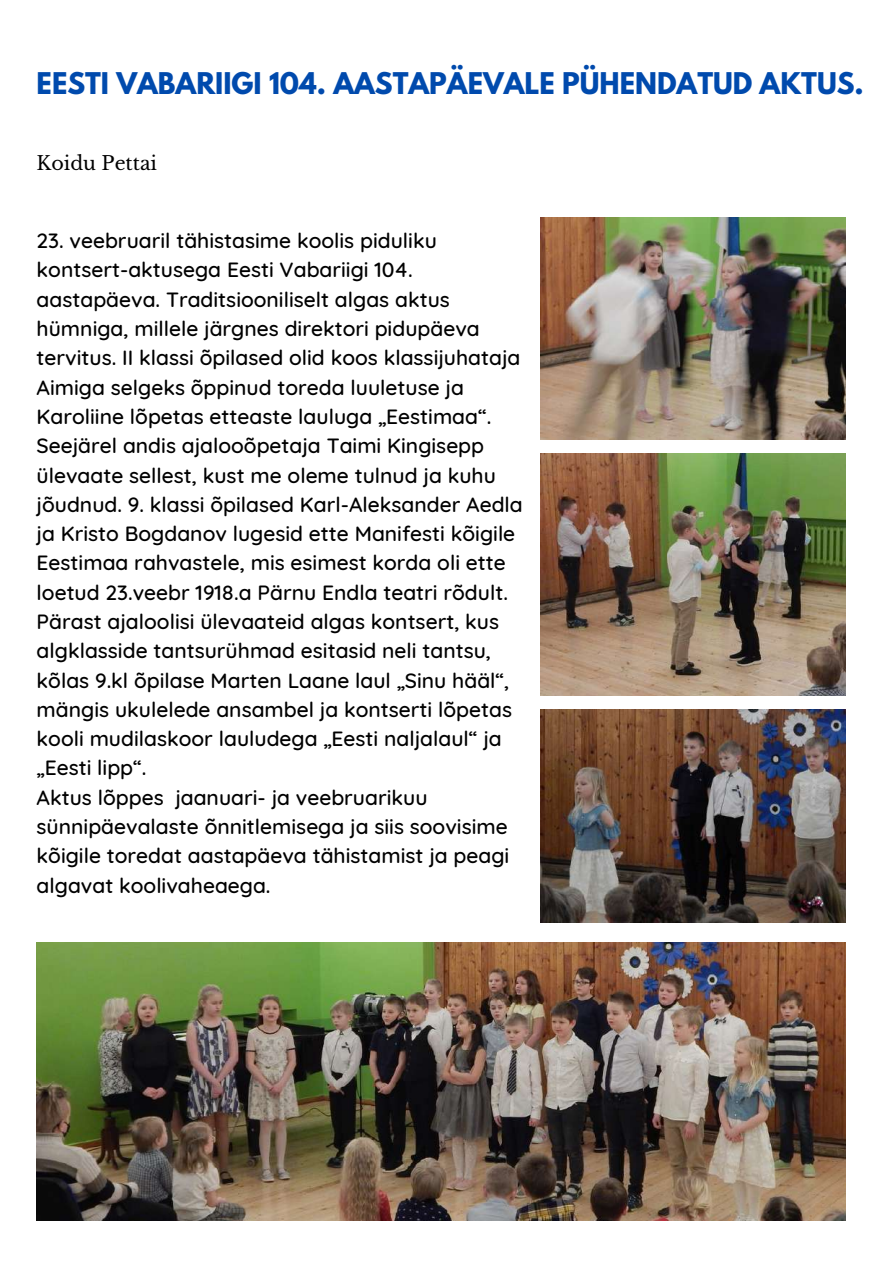
<style>
.page{position:relative;width:894px;height:1264px;background:#fff}
.page>*{position:absolute;margin:0;border:0;box-sizing:border-box;transform-origin:0 0}
.t1{font:700 26.55px "League Spartan";color:#004aad}
.t2{font:500 21px/29.2px "Quicksand";color:#000}
.t3{font:19.05px "Libre Baskerville";color:#000}
</style>
<div class="page">
<img style="left:37px;top:942px;width:808px;height:278px">
<img style="left:540px;top:709px;width:305px;height:213px">
<img style="left:540px;top:454px;width:305px;height:242px">
<img style="left:540px;top:218px;width:305px;height:221px">
<p class="t1" style="left:37px;top:70px;width:828px">EESTI VABARIIGI 104. AASTAPÄEVALE PÜHENDATUD AKTUS.</p>
<p class="t3" style="left:37px;top:151px;width:122px">Koidu Pettai</p>
<p class="t2" style="left:37px;top:226px;width:487px">23. veebruaril tähistasime koolis piduliku kontsert-aktusega Eesti Vabariigi 104. aastapäeva. Traditsiooniliselt algas aktus hümniga, millele järgnes direktori pidupäeva tervitus. II klassi õpilased olid koos klassijuhataja Aimiga selgeks õppinud toreda luuletuse ja Karoliine lõpetas etteaste lauluga „Eestimaa“.<br>Seejärel andis ajalooõpetaja Taimi Kingisepp ülevaate sellest, kust me oleme tulnud ja kuhu jõudnud. 9. klassi õpilased Karl-Aleksander Aedla ja Kristo Bogdanov lugesid ette Manifesti kõigile Eestimaa rahvastele, mis esimest korda oli ette loetud 23.veebr 1918.a Pärnu Endla teatri rõdult.<br>Pärast ajaloolisi ülevaateid algas kontsert, kus algklasside tantsurühmad esitasid neli tantsu, kõlas 9.kl õpilase Marten Laane laul „Sinu hääl“, mängis ukulelede ansambel ja kontserti lõpetas kooli mudilaskoor lauludega „Eesti naljalaul“ ja „Eesti lipp“.<br>Aktus lõppes jaanuari- ja veebruarikuu sünnipäevalaste õnnitlemisega ja siis soovisime kõigile toredat aastapäeva tähistamist ja peagi algavat koolivaheaega.</p>
</div>
